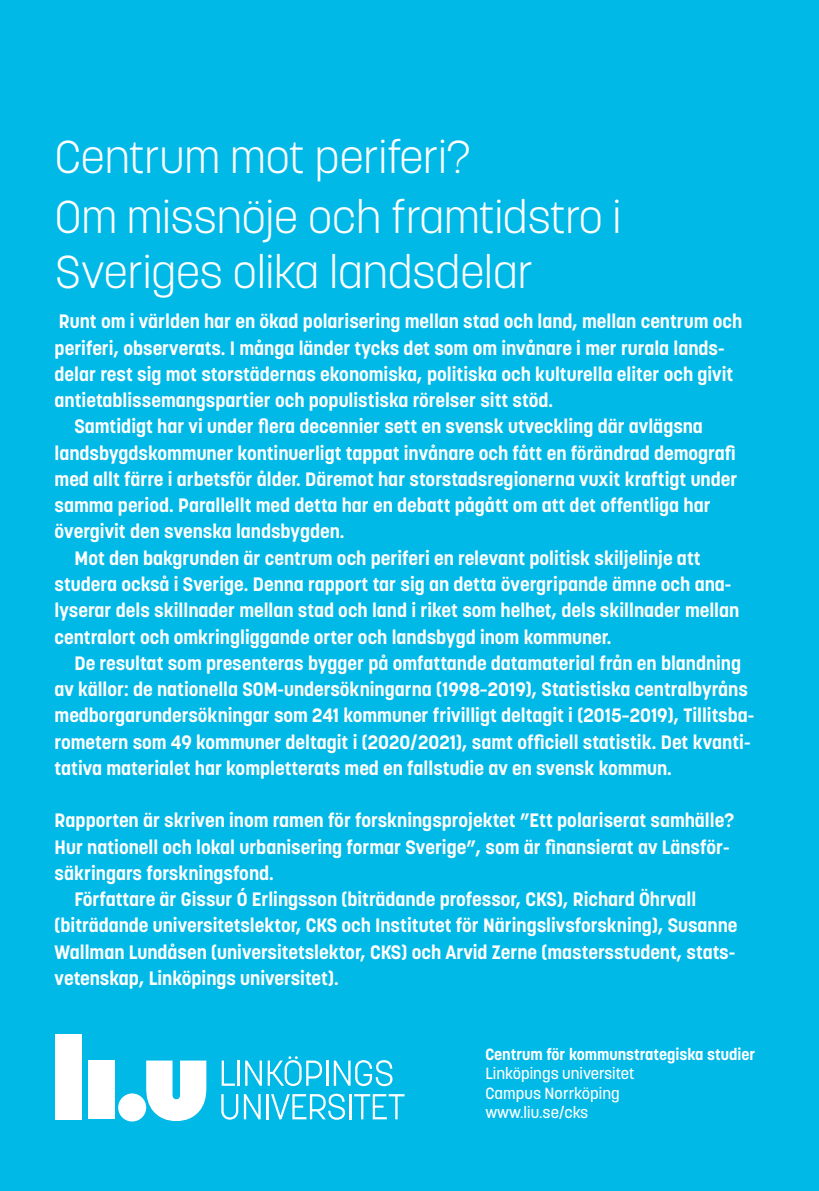
<style>
.page{position:relative;width:819px;height:1191px;background:#00b9e7}
.page>*{position:absolute;margin:0;border:0;box-sizing:border-box;transform-origin:0 0}
.t1{font:300 45.5px/54.6px "Korolev Li U";color:#fff}
.Baksidestext{font:700 19.25px/26.2px "Korolev Li U";color:#fff}
.Baksidestext_utan_in{font:700 19.25px/26.2px "Korolev Li U";color:#fff}
.t2{font:500 16.1px "Korolev Li U";color:#fff}
.t3{font:700 16.1px "Korolev Li U";color:#fff}
</style>
<div class="page">
<div style="left:88px;top:1060px;width:27px;height:59px;background:#fff"></div>
<div style="left:56px;top:1034px;width:26px;height:85px;background:#fff"></div>
<div style="left:118px;top:1093px;width:28px;height:28px;background:#fff;border-radius:50%"></div>
<svg style="left:146px;top:1060px;width:60px;height:61px"></svg>
<svg style="left:244px;top:1094px;width:16px;height:25px"></svg>
<svg style="left:221px;top:1094px;width:17px;height:25px"></svg>
<hr style="left:266px;top:1094px;width:2px;height:25px;background:#fff">
<hr style="left:349px;top:1094px;width:3px;height:25px;background:#fff">
<svg style="left:354px;top:1094px;width:50px;height:25px"></svg>
<svg style="left:271px;top:1093px;width:74px;height:26px"></svg>
<svg style="left:245px;top:1060px;width:17px;height:25px"></svg>
<svg style="left:222px;top:1060px;width:13px;height:25px"></svg>
<hr style="left:238px;top:1060px;width:2px;height:25px;background:#fff">
<hr style="left:326px;top:1060px;width:2px;height:25px;background:#fff">
<svg style="left:334px;top:1060px;width:58px;height:26px"></svg>
<svg style="left:268px;top:1056px;width:54px;height:30px"></svg>
<p class="t1" style="left:55px;top:129px;width:417px">Centrum mot periferi?</p>
<p class="t1" style="left:55px;top:189px;width:568px">Om missnöje och framtidstro i<br>Sveriges olika landsdelar</p>
<p class="Baksidestext_utan_in" style="left:55px;top:308px;width:689px">Runt om i världen har en ökad polarisering mellan stad och land, mellan centrum och periferi, observerats. I många länder tycks det som om invånare i mer rurala lands&shy;delar rest sig mot storstädernas ekonomiska, politiska och kulturella eliter och givit antietablissemangspartier och populistiska rörelser sitt stöd.</p>
<p class="Baksidestext" style="left:55px;top:413px;width:684px;text-indent:20px">Samtidigt har vi under flera decennier sett en svensk utveckling där avlägsna landsbygdskommuner kontinuerligt tappat invånare och fått en förändrad demografi med allt färre i arbetsför ålder. Däremot har storstadsregionerna vuxit kraftigt under samma period. Parallellt med detta har en debatt pågått om att det offentliga har övergivit den svenska landsbygden.</p>
<p class="Baksidestext" style="left:55px;top:544px;width:686px;text-indent:20px">Mot den bakgrunden är centrum och periferi en relevant politisk skiljelinje att studera också i Sverige. Denna rapport tar sig an detta övergripande ämne och ana&shy;lyserar dels skillnader mellan stad och land i riket som helhet, dels skillnader mellan centralort och omkringliggande orter och landsbygd inom kommuner.</p>
<p class="Baksidestext" style="left:55px;top:649px;width:701px;text-indent:20px">De resultat som presenteras bygger på omfattande datamaterial från en blandning av källor: de nationella SOM-undersökningarna (1998–2019), Statistiska centralbyråns medborgarundersökningar som 241 kommuner frivilligt deltagit i (2015–2019), Tillitsba&shy;rometern som 49 kommuner deltagit i (2020/2021), samt officiell statistik. Det kvanti&shy;tativa materialet har kompletterats med en fallstudie av en svensk kommun.</p>
<p class="Baksidestext_utan_in" style="left:55px;top:807px;width:681px">Rapporten är skriven inom ramen för forskningsprojektet ”Ett polariserat samhälle?<br>Hur nationell och lokal urbanisering formar Sverige”, som är finansierat av Länsför&shy;säkringars forskningsfond.</p>
<p class="Baksidestext" style="left:55px;top:886px;width:684px;text-indent:20px">Författare är Gissur Ó Erlingsson (biträdande professor, CKS), Richard Öhrvall (biträdande universitetslektor, CKS och Institutet för Näringslivsforskning), Susanne Wallman Lundåsen (universitetslektor, CKS) och Arvid Zerne (mastersstudent, stats&shy;vetenskap, Linköpings universitet).</p>
<p class="t3" style="left:485px;top:1043px;width:271px">Centrum för kommunstrategiska studier</p>
<p class="t2" style="left:485px;top:1063px;width:150px">Linköpings universitet</p>
<p class="t2" style="left:485px;top:1082px;width:136px">Campus Norrköping</p>
<p class="t2" style="left:485px;top:1101px;width:104px">www.liu.se/cks</p>
</div>
